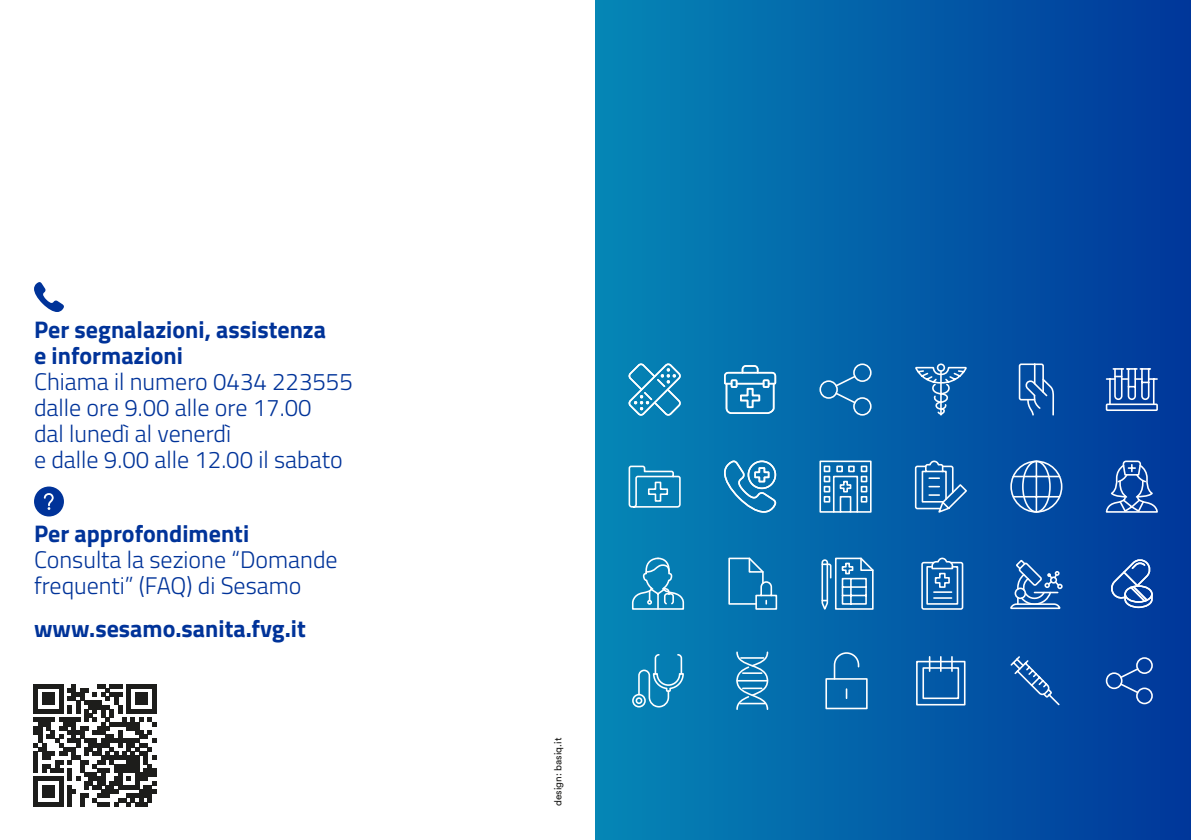
<style>
.page{position:relative;width:1191px;height:840px;background:#fff}
.page>*{position:absolute;margin:0;border:0;box-sizing:border-box;transform-origin:0 0}
.t1{font:300 24px/25.8px "Titillium Web";color:#039}
.t2{font:700 24px/25.8px "Titillium Web";color:#039}
.t3{font:10px "Circular Std";color:#1d1d1b}
</style>
<div class="page">
<div style="left:595px;top:0;width:596px;height:839px;background:linear-gradient(to right,#0587b6,#01379a)"></div>
<svg style="left:1008px;top:558px;width:54px;height:52px;background:#3771b5"></svg>
<svg style="left:913px;top:332px;width:54px;height:84px;background:#1d69af"></svg>
<svg style="left:1018px;top:362px;width:36px;height:54px;background:#316cb2"></svg>
<svg style="left:627px;top:361px;width:55px;height:56px;background:#3798c2"></svg>
<svg style="left:723px;top:364px;width:54px;height:50px;background:#4294c2"></svg>
<svg style="left:834px;top:374px;width:23px;height:30px"></svg>
<div style="left:819px;top:380px;width:19px;height:18px;border:2px solid #fff;border-radius:50%"></div>
<div style="left:853px;top:363px;width:18px;height:19px;border:2px solid #fff;border-radius:50%"></div>
<div style="left:853px;top:397px;width:18px;height:18px;border:2px solid #fff;border-radius:50%"></div>
<div style="left:1105px;top:403px;width:52px;height:8px;border:2px solid #fff"></div>
<svg style="left:1106px;top:367px;width:51px;height:37px;background:#4874b8"></svg>
<div style="left:1022px;top:460px;width:28px;height:52px;border:2px solid #fff;border-radius:50%"></div>
<hr style="left:1035px;top:461px;width:2px;height:50px;background:#fff">
<hr style="left:1013px;top:475px;width:46px;height:2px;background:#fff">
<hr style="left:1013px;top:495px;width:46px;height:2px;background:#fff">
<div style="left:1010px;top:460px;width:52px;height:52px;border:2px solid #fff;border-radius:50%"></div>
<svg style="left:914px;top:460px;width:54px;height:54px;background:#3378b7"></svg>
<svg style="left:628px;top:464px;width:53px;height:44px;background:#3b9ac3"></svg>
<svg style="left:723px;top:460px;width:54px;height:53px;background:#378ebe"></svg>
<svg style="left:818px;top:459px;width:54px;height:54px"></svg>
<svg style="left:1104px;top:459px;width:54px;height:54px;background:#3465b0"></svg>
<div style="left:921px;top:561px;width:42px;height:48px;border:2px solid #fff;border-radius:2px"></div>
<svg style="left:925px;top:557px;width:34px;height:61px;background:#3d7fba"></svg>
<svg style="left:820px;top:556px;width:54px;height:60px;background:#438cbf"></svg>
<svg style="left:727px;top:556px;width:51px;height:54px;background:#2885b9"></svg>
<svg style="left:631px;top:556px;width:54px;height:54px;background:#2e93bf"></svg>
<svg style="left:1108px;top:556px;width:45px;height:52px;background:#3868b2"></svg>
<svg style="left:637px;top:652px;width:47px;height:56px;background:#2990bd"></svg>
<div style="left:632px;top:693px;width:14px;height:14px;border:2px solid #fff;border-radius:50%"></div>
<div style="left:635px;top:696px;width:7px;height:7px;border:2px solid #fff;border-radius:50%"></div>
<svg style="left:735px;top:650px;width:34px;height:60px;background:#3c91c0"></svg>
<svg style="left:824px;top:651px;width:44px;height:58px;background:#2177b4"></svg>
<div style="left:916px;top:660px;width:49px;height:45px;border:2px solid #fff"></div>
<div style="left:922px;top:666px;width:37px;height:32px;border:2px solid #fff"></div>
<svg style="left:951px;top:656px;width:1px;height:14px"></svg>
<svg style="left:928px;top:656px;width:2px;height:14px"></svg>
<svg style="left:940px;top:656px;width:1px;height:14px"></svg>
<svg style="left:1009px;top:654px;width:52px;height:52px;background:#1c5eab"></svg>
<svg style="left:1118px;top:666px;width:21px;height:28px"></svg>
<div style="left:1105px;top:672px;width:17px;height:16px;border:2px solid #fff;border-radius:50%"></div>
<div style="left:1136px;top:656px;width:16px;height:17px;border:2px solid #fff;border-radius:50%"></div>
<div style="left:1136px;top:687px;width:16px;height:17px;border:2px solid #fff;border-radius:50%"></div>
<svg style="left:34px;top:684px;width:122px;height:121px"></svg>
<svg style="left:34px;top:282px;width:30px;height:30px"></svg>
<svg style="left:34px;top:486px;width:30px;height:30px"></svg>
<p class="t2" style="left:34px;top:315px;width:294px">Per segnalazioni, assistenza e informazioni</p>
<p class="t1" style="left:34px;top:367px;width:320px">Chiama il numero 0434 223555 dalle ore 9.00 alle ore 17.00<br>dal lunedì al venerdì<br>e dalle 9.00 alle 12.00 il sabato</p>
<p class="t2" style="left:34px;top:519px;width:217px">Per approfondimenti</p>
<p class="t1" style="left:34px;top:545px;width:305px">Consulta la sezione “Domande frequenti” (FAQ) di Sesamo</p>
<p class="t2" style="left:34px;top:614px;width:273px">www.sesamo.sanita.fvg.it</p>
<p class="t3" style="left:552px;top:805px;width:70px;rotate:-90deg">design: basiq.it</p>
</div>
